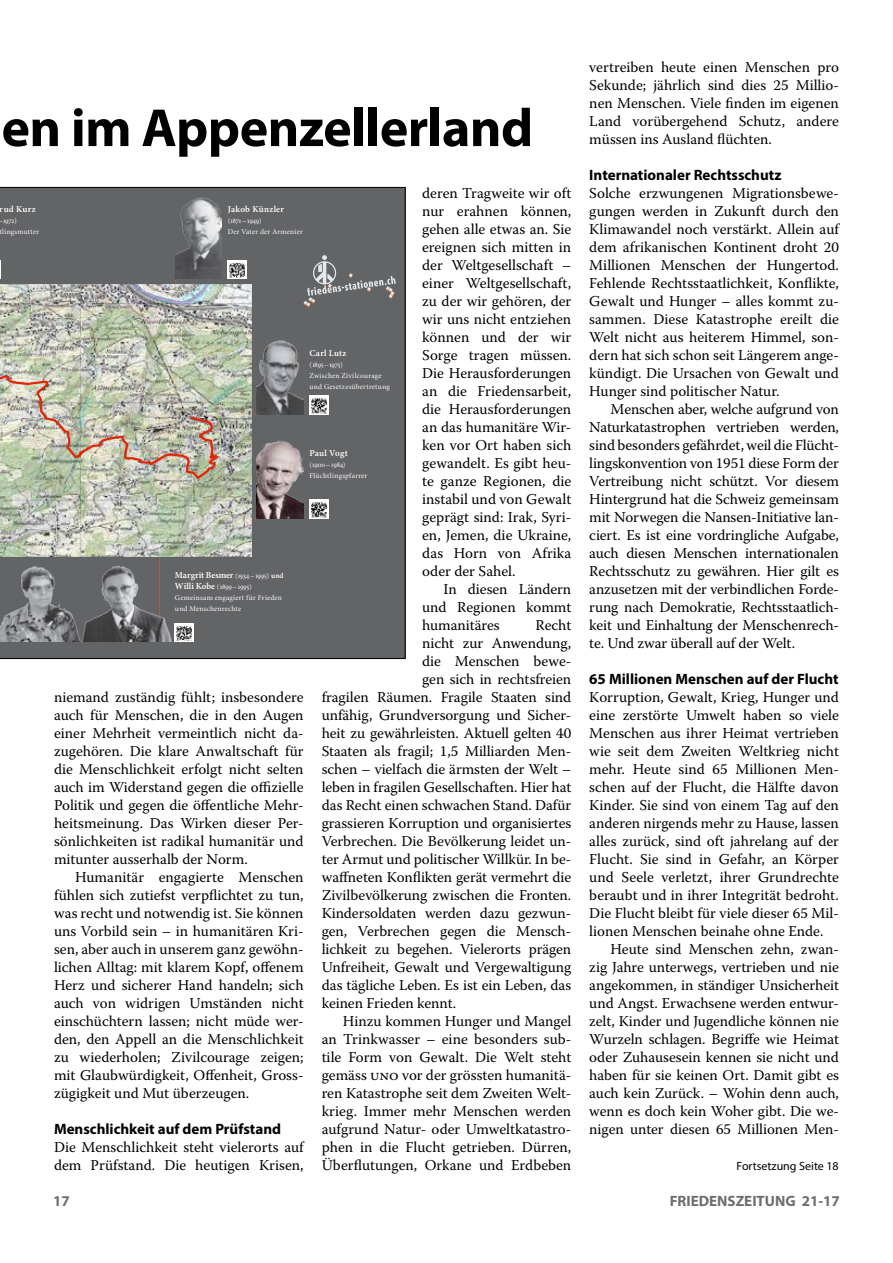
<style>
.page{position:relative;width:893px;height:1263px;background:#fff}
.page>*{position:absolute;margin:0;border:0;box-sizing:border-box;transform-origin:0 0}
.t1{font:700 54px "Myriad Pro";letter-spacing:-.01em;color:#000}
.t2{font:15px/18px "Warnock Pro";color:#000;text-align:justify}
.t3{font:700 15px "Myriad Pro";color:#000}
.t4{font:700 15px "Myriad Pro";color:#6d6e71}
.t5{font:12px "Myriad Pro";color:#000}
.t6{font:600 9.15px/11.1px "Minion Pro";letter-spacing:-.01em;color:#fff}
.t7{font:600 9.15px "Minion Pro";letter-spacing:.01em;color:#fff}
.t8{font:7.5px/11.1px "Minion";letter-spacing:.03em;color:#fff}
.t9{font:7.5px "Minion Exp";letter-spacing:-.045em;color:#fff}
.s1{font-family:"Minion"}
.s2{font-family:"Minion";font-weight:400;font-size:7.5px}
.s3{font-family:"Minion Exp";font-weight:400;font-size:7.5px}
.s4{font-size:7.5px}
</style>
<div class="page">
<svg style="left:0;top:187px;width:405px;height:472px;background:#68686a"></svg>
<svg style="left:0;top:260px;width:256px;height:355px;background:#a6a99d"></svg>
<h1 class="t1" style="left:1px;top:93px;width:533px">en im Appenzellerland</h1>
<p class="t7" style="left:0;top:204px;width:37px">rud Kurz</p>
<p class="t9" style="left:3px;top:218px;width:15px">1972<span class="s1">)</span></p>
<p class="t8" style="left:-1px;top:227px;width:41px">tlingsmutter</p>
<p class="t2" style="left:422px;top:184px;width:151px">deren Tragweite wir oft nur erahnen können, gehen alle etwas an. Sie ereignen sich mitten in der Weltgesellschaft – einer Weltgesellschaft, zu der wir gehören, der wir uns nicht entziehen können und der wir Sorge tragen müssen.<br>Die Herausforderungen an die Friedensarbeit, die Herausforderungen an das humanitäre Wir&shy;ken vor Ort haben sich gewandelt. Es gibt heu&shy;te ganze Regionen, die instabil und von Gewalt geprägt sind: Irak, Syri&shy;en, Jemen, die Ukraine, das Horn von Afrika oder der Sahel.</p>
<p class="t2" style="left:422px;top:580px;width:151px;text-indent:21px">In diesen Ländern und Regionen kommt humanitäres</p>
<p class="t7" style="left:228px;top:204px;width:58px">Jakob Künzler</p>
<p class="t9" style="left:228px;top:218px;width:35px"><span class="s1">(</span>1871 <span class="s1">–</span> 1949<span class="s1">)</span></p>
<p class="t8" style="left:228px;top:227px;width:77px">Der Vater der Armenier</p>
<p class="t7" style="left:310px;top:348px;width:38px">Carl Lutz</p>
<p class="t9" style="left:310px;top:362px;width:35px"><span class="s1">(</span>1895 <span class="s1">–</span> 1975<span class="s1">)</span></p>
<p class="t8" style="left:310px;top:371px;width:82px">Zwischen Zivilcourage und Gesetzesübertretung</p>
<p class="t7" style="left:309px;top:447px;width:40px">Paul Vogt</p>
<p class="t9" style="left:309px;top:462px;width:38px"><span class="s1">(</span>1900 <span class="s1">–</span> 1984<span class="s1">)</span></p>
<p class="t8" style="left:309px;top:470px;width:59px">Flüchtlingspfarrer</p>
<p class="t6" style="left:175px;top:570px;width:110px">Margrit Besmer <span class="s2">(</span><span class="s3">1934</span> <span class="s2">–</span> <span class="s3">1995</span><span class="s2">)</span> <span class="s4">und<br></span>Willi Kobe <span class="s2">(</span><span class="s3">1899</span> <span class="s2">–</span> <span class="s3">1995</span><span class="s2">)</span></p>
<p class="t8" style="left:175px;top:592px;width:109px">Gemeinsam engagiert für Frieden und Menschenrechte</p>
<p class="t2" style="left:535px;top:616px;width:37px">Recht</p>
<p class="t2" style="left:422px;top:634px;width:151px">nicht zur Anwendung,</p>
<p class="t2" style="left:422px;top:652px;width:151px">die Menschen bewe-</p>
<p class="t2" style="left:422px;top:670px;width:151px">gen sich in rechtsfreien</p>
<p class="t2" style="left:322px;top:688px;width:251px">fragilen Räumen. Fragile Staaten sind</p>
<p class="t2" style="left:322px;top:706px;width:251px">unfähig, Grundversorgung und Sicher-</p>
<p class="t2" style="left:322px;top:724px;width:251px">heit zu gewährleisten. Aktuell gelten 40</p>
<p class="t2" style="left:322px;top:742px;width:251px">Staaten als fragil; 1,5 Milliarden Men-</p>
<p class="t2" style="left:322px;top:760px;width:251px">schen – vielfach die ärmsten der Welt –</p>
<p class="t2" style="left:322px;top:778px;width:251px">leben in fragilen Gesellschaften. Hier hat</p>
<p class="t2" style="left:322px;top:796px;width:251px">das Recht einen schwachen Stand. Dafür</p>
<p class="t2" style="left:322px;top:814px;width:251px">grassieren Korruption und organisiertes</p>
<p class="t2" style="left:322px;top:832px;width:251px">Verbrechen. Die Bevölkerung leidet un-</p>
<p class="t2" style="left:322px;top:850px;width:251px">ter Armut und politischer Willkür. In be-</p>
<p class="t2" style="left:322px;top:868px;width:251px">waffneten Konflikten gerät vermehrt die</p>
<p class="t2" style="left:322px;top:886px;width:251px">Zivilbevölkerung zwischen die Fronten.</p>
<p class="t2" style="left:322px;top:904px;width:251px">Kindersoldaten werden dazu gezwun-</p>
<p class="t2" style="left:322px;top:922px;width:251px">gen, Verbrechen gegen die Mensch-</p>
<p class="t2" style="left:322px;top:940px;width:251px">lichkeit zu begehen. Vielerorts prägen</p>
<p class="t2" style="left:322px;top:958px;width:251px">Unfreiheit, Gewalt und Vergewaltigung</p>
<p class="t2" style="left:322px;top:976px;width:251px">das tägliche Leben. Es ist ein Leben, das</p>
<p class="t2" style="left:322px;top:994px;width:136px">keinen Frieden kennt.</p>
<p class="t2" style="left:343px;top:1012px;width:230px">Hinzu kommen Hunger und Mangel</p>
<p class="t2" style="left:322px;top:1030px;width:251px">an Trinkwasser – eine besonders sub-</p>
<p class="t2" style="left:322px;top:1048px;width:251px">tile Form von Gewalt. Die Welt steht</p>
<p class="t2" style="left:322px;top:1066px;width:251px">gemäss UNO vor der grössten humanitä-</p>
<p class="t2" style="left:322px;top:1084px;width:251px">ren Katastrophe seit dem Zweiten Welt-</p>
<p class="t2" style="left:322px;top:1102px;width:251px">krieg. Immer mehr Menschen werden</p>
<p class="t2" style="left:322px;top:1120px;width:251px">aufgrund Natur- oder Umweltkatastro-</p>
<p class="t2" style="left:322px;top:1138px;width:251px">phen in die Flucht getrieben. Dürren,</p>
<p class="t2" style="left:322px;top:1156px;width:251px">Überflutungen, Orkane und Erdbeben</p>
<p class="t2" style="left:54px;top:688px;width:251px">niemand zuständig fühlt; insbesondere auch für Menschen, die in den Augen einer Mehrheit vermeintlich nicht da&shy;zugehören. Die klare Anwaltschaft für die Menschlichkeit erfolgt nicht selten auch im Widerstand gegen die offizielle Politik und gegen die öffentliche Mehr&shy;heitsmeinung. Das Wirken dieser Per&shy;sönlichkeiten ist radikal humanitär und mitunter ausserhalb der Norm.</p>
<p class="t2" style="left:54px;top:868px;width:251px;text-indent:21px">Humanitär engagierte Menschen fühlen sich zutiefst verpflichtet zu tun, was recht und notwendig ist. Sie können uns Vorbild sein – in humanitären Kri&shy;sen, aber auch in unserem ganz gewöhn&shy;lichen Alltag: mit klarem Kopf, offenem Herz und sicherer Hand handeln; sich auch von widrigen Umständen nicht einschüchtern lassen; nicht müde wer&shy;den, den Appell an die Menschlichkeit zu wiederholen; Zivilcourage zeigen; mit Glaubwürdigkeit, Offenheit, Gross&shy;zügigkeit und Mut überzeugen.</p>
<p class="t3" style="left:54px;top:1119px;width:229px">Menschlichkeit auf dem Prüfstand</p>
<p class="t2" style="left:54px;top:1138px;width:251px">Die Menschlichkeit steht vielerorts auf dem Prüfstand. Die heutigen Krisen,</p>
<p class="t2" style="left:589px;top:58px;width:251px">vertreiben heute einen Menschen pro Sekunde; jährlich sind dies 25 Millio&shy;nen Menschen. Viele finden im eigenen Land vorübergehend Schutz, andere müssen ins Ausland flüchten.</p>
<p class="t3" style="left:589px;top:165px;width:194px">Internationaler Rechtsschutz</p>
<p class="t2" style="left:589px;top:184px;width:251px">Solche erzwungenen Migrationsbewe&shy;gungen werden in Zukunft durch den Klimawandel noch verstärkt. Allein auf dem afrikanischen Kontinent droht 20<br>Millionen Menschen der Hungertod.<br>Fehlende Rechtsstaatlichkeit, Konflikte, Gewalt und Hunger – alles kommt zu&shy;sammen. Diese Katastrophe ereilt die Welt nicht aus heiterem Himmel, son&shy;dern hat sich schon seit Längerem ange&shy;kündigt. Die Ursachen von Gewalt und Hunger sind politischer Natur.</p>
<p class="t2" style="left:589px;top:400px;width:251px;text-indent:21px">Menschen aber, welche aufgrund von Naturkatastrophen vertrieben werden, sind besonders gefährdet, weil die Flücht&shy;lingskonvention von 1951 diese Form der Vertreibung nicht schützt. Vor diesem Hintergrund hat die Schweiz gemeinsam mit Norwegen die Nansen-Initiative lan&shy;ciert. Es ist eine vordringliche Aufgabe, auch diesen Menschen internationalen Rechtsschutz zu gewähren. Hier gilt es anzusetzen mit der verbindlichen Forde&shy;rung nach Demokratie, Rechtsstaatlich&shy;keit und Einhaltung der Menschenrech&shy;te. Und zwar überall auf der Welt.</p>
<p class="t3" style="left:589px;top:669px;width:251px">65 Millionen Menschen auf der Flucht</p>
<p class="t2" style="left:589px;top:688px;width:251px">Korruption, Gewalt, Krieg, Hunger und eine zerstörte Umwelt haben so viele Menschen aus ihrer Heimat vertrieben wie seit dem Zweiten Weltkrieg nicht mehr. Heute sind 65 Millionen Men&shy;schen auf der Flucht, die Hälfte davon Kinder. Sie sind von einem Tag auf den anderen nirgends mehr zu Hause, lassen alles zurück, sind oft jahrelang auf der Flucht. Sie sind in Gefahr, an Körper und Seele verletzt, ihrer Grundrechte beraubt und in ihrer Integrität bedroht.<br>Die Flucht bleibt für viele dieser 65 Mil&shy;lionen Menschen beinahe ohne Ende.</p>
<p class="t2" style="left:589px;top:940px;width:251px;text-indent:21px">Heute sind Menschen zehn, zwan&shy;zig Jahre unterwegs, vertrieben und nie angekommen, in ständiger Unsicherheit und Angst. Erwachsene werden entwur&shy;zelt, Kinder und Jugendliche können nie Wurzeln schlagen. Begriffe wie Heimat oder Zuhausesein kennen sie nicht und haben für sie keinen Ort. Damit gibt es auch kein Zurück. – Wohin denn auch, wenn es doch kein Woher gibt. Die we&shy;nigen unter diesen 65 Millionen Men-</p>
<p class="t5" style="left:736px;top:1158px;width:104px">Fortsetzung Seite 18</p>
<p class="t4" style="left:53px;top:1191px;width:18px">17</p>
<p class="t4" style="left:670px;top:1191px;width:172px">FRIEDENSZEITUNG 21-17</p>
</div>
